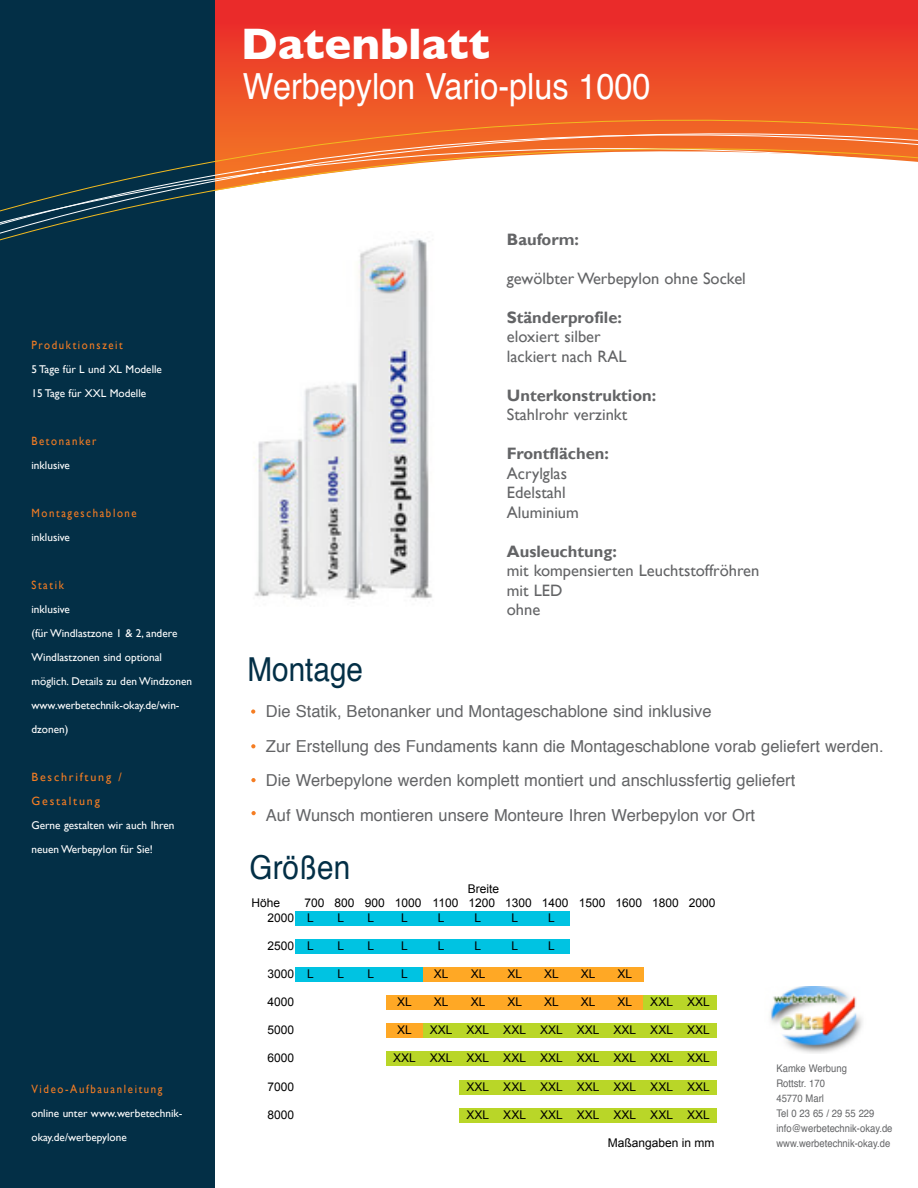
<style>
.page{position:relative;width:918px;height:1188px;background:#fff}
.page>*{position:absolute;margin:0;border:0;box-sizing:border-box;transform-origin:0 0}
.t1{font:700 45px "Gill Sans";color:#fff}
.t2{font:36px "Helvetica";color:#fff;scale:.9 1}
.t3{font:33px "Helvetica";color:#032f46;scale:.9 1}
.t4{font:16.5px "Helvetica";color:#636466}
.t5{font:16.5px "Gill Sans";color:#636466}
.t6{font:700 16.5px "Gill Sans";color:#636466}
.t7{font:12px/14.1px "Arial";color:#000}
.t8{font:12px "Gill Sans";letter-spacing:.15em;color:#f57d23;scale:.9 1}
.t9{font:12px/24px "Gill Sans";letter-spacing:.15em;color:#f57d23}
.t10{font:11.25px/24px "Gill Sans";color:#fff}
.t11{font:10.5px "Helvetica";color:#636466;scale:.9 1}
</style>
<div class="page">
<svg style="left:215px;top:0;width:703px;height:117px;background:#ec4128"></svg>
<div style="left:0;top:0;width:215px;height:1188px;background:#032f46"></div>
<svg style="left:0;top:117px;width:918px;height:124px"></svg>
<img style="left:770px;top:986px;width:93px;height:67px">
<svg style="left:251px;top:709px;width:4px;height:5px"></svg>
<svg style="left:251px;top:744px;width:4px;height:4px"></svg>
<svg style="left:251px;top:778px;width:5px;height:4px"></svg>
<svg style="left:251px;top:811px;width:5px;height:4px"></svg>
<img style="left:239px;top:232px;width:206px;height:371px">
<div style="left:295px;top:911px;width:275px;height:14px;background:#00c3e2"></div>
<div style="left:295px;top:939px;width:275px;height:14px;background:#00c3e2"></div>
<div style="left:295px;top:967px;width:128px;height:14px;background:#00c3e2"></div>
<div style="left:423px;top:967px;width:220px;height:14px;background:#ffa825"></div>
<div style="left:386px;top:996px;width:257px;height:14px;background:#ffa825"></div>
<div style="left:643px;top:996px;width:74px;height:14px;background:#b9d628"></div>
<div style="left:386px;top:1024px;width:37px;height:14px;background:#ffa825"></div>
<div style="left:423px;top:1024px;width:294px;height:14px;background:#b9d628"></div>
<div style="left:386px;top:1052px;width:331px;height:14px;background:#b9d628"></div>
<div style="left:460px;top:1080px;width:257px;height:14px;background:#b9d628"></div>
<div style="left:460px;top:1108px;width:257px;height:14px;background:#b9d628"></div>
<p class="t8" style="left:31px;top:338px;width:103px">Produktionszeit</p>
<p class="t10" style="left:31px;top:358px;width:132px">5 Tage für L und XL Modelle</p>
<p class="t10" style="left:31px;top:382px;width:116px">15 Tage für XXL Modelle</p>
<p class="t8" style="left:31px;top:434px;width:74px">Betonanker</p>
<p class="t10" style="left:31px;top:454px;width:40px">inklusive</p>
<p class="t8" style="left:31px;top:506px;width:118px">Montageschablone</p>
<p class="t10" style="left:31px;top:526px;width:40px">inklusive</p>
<p class="t8" style="left:31px;top:578px;width:37px">Statik</p>
<p class="t10" style="left:31px;top:598px;width:40px">inklusive</p>
<p class="t10" style="left:31px;top:622px;width:162px">(für Windlastzone 1 &amp; 2, andere<br>Windlastzonen sind optional möglich. Details zu den Windzonen www.werbetechnik-okay.de/win&shy;dzonen)</p>
<p class="t9" style="left:31px;top:766px;width:92px">Beschriftung /<br>Gestaltung</p>
<p class="t10" style="left:31px;top:814px;width:144px">Gerne gestalten wir auch Ihren neuen Werbepylon für Sie!</p>
<p class="t8" style="left:31px;top:1082px;width:147px">Video-Aufbauanleitung</p>
<p class="t10" style="left:31px;top:1102px;width:153px">online unter www.werbetechnik&shy;okay.de/werbepylone</p>
<p class="t1" style="left:241px;top:17px;width:250px">Datenblatt</p>
<p class="t2" style="left:243px;top:58px;width:454px">Werbepylon Vario-plus 1000</p>
<p class="t6" style="left:507px;top:229px;width:74px">Bauform:</p>
<p class="t5" style="left:507px;top:269px;width:241px">gewölbter Werbepylon ohne Sockel</p>
<p class="t6" style="left:507px;top:307px;width:117px">Ständerprofile:</p>
<p class="t5" style="left:507px;top:327px;width:95px">eloxiert silber</p>
<p class="t5" style="left:507px;top:347px;width:121px">lackiert nach RAL</p>
<p class="t6" style="left:507px;top:385px;width:151px">Unterkonstruktion:</p>
<p class="t5" style="left:507px;top:405px;width:122px">Stahlrohr verzinkt</p>
<p class="t6" style="left:507px;top:444px;width:104px">Frontflächen:</p>
<p class="t5" style="left:507px;top:464px;width:62px">Acrylglas</p>
<p class="t5" style="left:507px;top:483px;width:60px">Edelstahl</p>
<p class="t5" style="left:507px;top:503px;width:74px">Aluminium</p>
<p class="t6" style="left:507px;top:541px;width:111px">Ausleuchtung:</p>
<p class="t5" style="left:507px;top:561px;width:254px">mit kompensierten Leuchtstoffröhren</p>
<p class="t5" style="left:507px;top:581px;width:57px">mit LED</p>
<p class="t5" style="left:507px;top:600px;width:35px">ohne</p>
<p class="t3" style="left:247px;top:644px;width:130px">Montage</p>
<p class="t4" style="left:266px;top:699px;width:447px">Die Statik, Betonanker und Montageschablone sind inklusive</p>
<p class="t4" style="left:266px;top:733px;width:619px">Zur Erstellung des Fundaments kann die Montageschablone vorab geliefert werden.</p>
<p class="t4" style="left:266px;top:768px;width:531px">Die Werbepylone werden komplett montiert und anschlussfertig geliefert</p>
<p class="t4" style="left:266px;top:802px;width:491px">Auf Wunsch montieren unsere Monteure Ihren Werbepylon vor Ort</p>
<p class="t3" style="left:250px;top:842px;width:113px">Größen</p>
<p class="t7" style="left:468px;top:882px;width:33px">Breite</p>
<p class="t7" style="left:251px;top:896px;width:30px">Höhe</p>
<p class="t7" style="left:267px;top:896px;width:450px;text-indent:37px">700 800 900 1000 1100 1200 1300 1400 1500 1600 1800 2000<br>2000 L</p>
<p class="t7" style="left:337px;top:911px;width:8px">L</p>
<p class="t7" style="left:368px;top:911px;width:8px">L</p>
<p class="t7" style="left:401px;top:911px;width:8px">L</p>
<p class="t7" style="left:438px;top:911px;width:8px">L</p>
<p class="t7" style="left:475px;top:911px;width:8px">L</p>
<p class="t7" style="left:511px;top:911px;width:8px">L</p>
<p class="t7" style="left:548px;top:911px;width:8px">L</p>
<p class="t7" style="left:267px;top:939px;width:48px">2500 L</p>
<p class="t7" style="left:337px;top:939px;width:8px">L</p>
<p class="t7" style="left:368px;top:939px;width:8px">L</p>
<p class="t7" style="left:401px;top:939px;width:8px">L</p>
<p class="t7" style="left:438px;top:939px;width:8px">L</p>
<p class="t7" style="left:475px;top:939px;width:8px">L</p>
<p class="t7" style="left:511px;top:939px;width:8px">L</p>
<p class="t7" style="left:548px;top:939px;width:8px">L</p>
<p class="t7" style="left:267px;top:967px;width:48px">3000 L</p>
<p class="t7" style="left:337px;top:967px;width:8px">L</p>
<p class="t7" style="left:368px;top:967px;width:8px">L</p>
<p class="t7" style="left:401px;top:967px;width:8px">L</p>
<p class="t7" style="left:434px;top:967px;width:16px">XL</p>
<p class="t7" style="left:471px;top:967px;width:16px">XL</p>
<p class="t7" style="left:507px;top:967px;width:16px">XL</p>
<p class="t7" style="left:544px;top:967px;width:16px">XL</p>
<p class="t7" style="left:581px;top:967px;width:16px">XL</p>
<p class="t7" style="left:618px;top:967px;width:16px">XL</p>
<p class="t7" style="left:267px;top:995px;width:28px">4000</p>
<p class="t7" style="left:397px;top:995px;width:16px">XL</p>
<p class="t7" style="left:434px;top:995px;width:16px">XL</p>
<p class="t7" style="left:471px;top:995px;width:16px">XL</p>
<p class="t7" style="left:507px;top:995px;width:16px">XL</p>
<p class="t7" style="left:544px;top:995px;width:16px">XL</p>
<p class="t7" style="left:581px;top:995px;width:16px">XL</p>
<p class="t7" style="left:618px;top:995px;width:16px">XL</p>
<p class="t7" style="left:650px;top:995px;width:61px">XXL XXL</p>
<p class="t7" style="left:267px;top:1023px;width:28px">5000</p>
<p class="t7" style="left:397px;top:1023px;width:16px">XL</p>
<p class="t7" style="left:430px;top:1023px;width:281px">XXL XXL XXL XXL XXL XXL XXL XXL</p>
<p class="t7" style="left:267px;top:1051px;width:28px">6000</p>
<p class="t7" style="left:393px;top:1051px;width:318px">XXL XXL XXL XXL XXL XXL XXL XXL XXL</p>
<p class="t7" style="left:267px;top:1079px;width:28px">7000</p>
<p class="t7" style="left:467px;top:1079px;width:245px">XXL XXL XXL XXL XXL XXL XXL</p>
<p class="t7" style="left:267px;top:1108px;width:28px">8000</p>
<p class="t7" style="left:467px;top:1108px;width:245px">XXL XXL XXL XXL XXL XXL XXL</p>
<p class="t7" style="left:608px;top:1136px;width:108px">Maßangaben in mm</p>
<p class="t11" style="left:776px;top:1060px;width:80px">Kamke Werbung</p>
<p class="t11" style="left:776px;top:1075px;width:55px">Rottstr. 170</p>
<p class="t11" style="left:776px;top:1090px;width:54px">45770 Marl</p>
<p class="t11" style="left:776px;top:1105px;width:110px">Tel 0 23 65 / 29 55 229</p>
<p class="t11" style="left:776px;top:1120px;width:130px">info@werbetechnik-okay.de</p>
<p class="t11" style="left:776px;top:1135px;width:128px">www.werbetechnik-okay.de</p>
</div>
